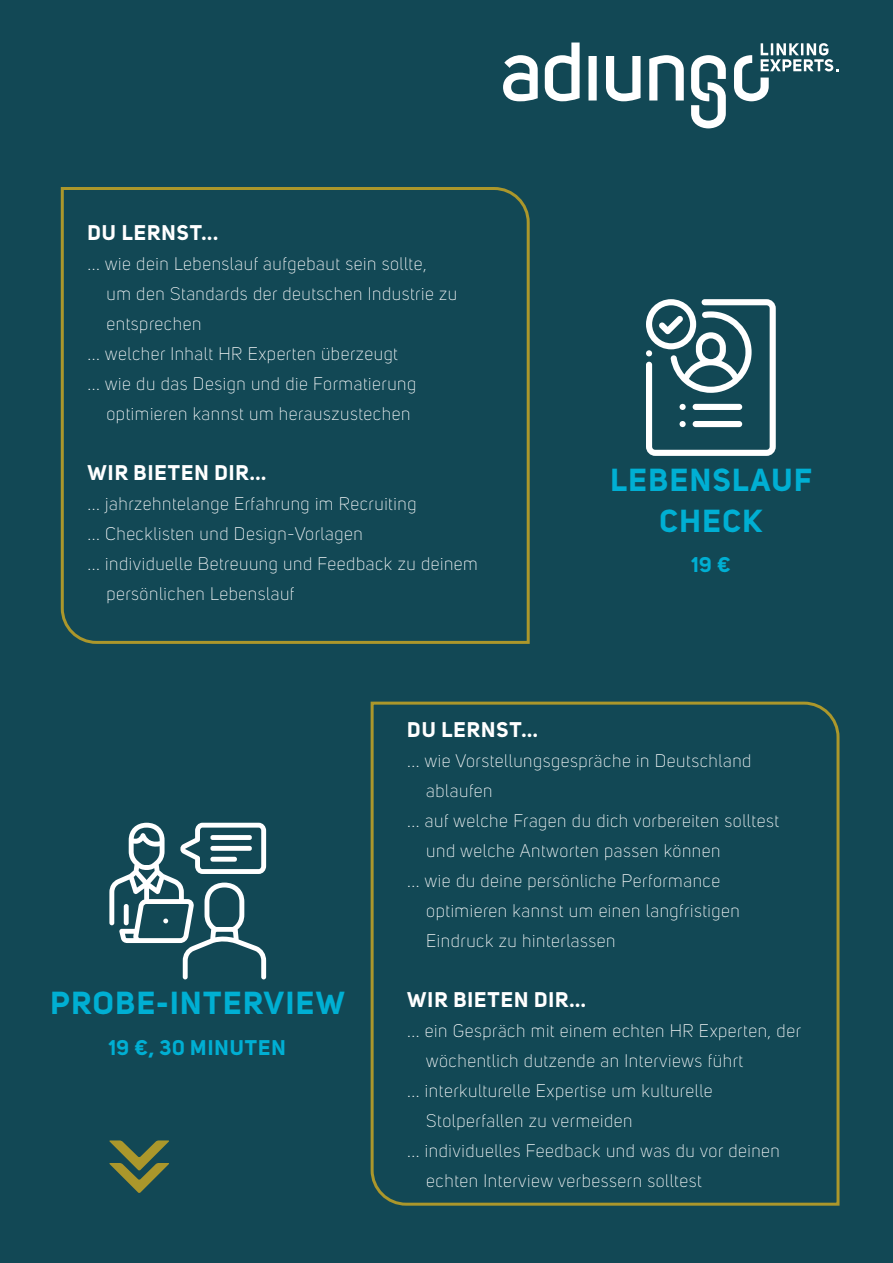
<style>
.page{position:relative;width:893px;height:1263px;background:#124855}
.page>*{position:absolute;margin:0;border:0;box-sizing:border-box;transform-origin:0 0}
.Headline{font:700 31.5px/40.5px "Uni Sans";letter-spacing:.05em;color:#00afd3;text-align:center}
.Text_Bold{font:700 21px "Uni Sans";letter-spacing:.05em;color:#fff}
.Headline-2{font:700 21px "Uni Sans";letter-spacing:.05em;color:#00afd3}
.Liste{font:300 18px/30px "Uni Sans";letter-spacing:.03em;color:#fff}
</style>
<div class="page">
<svg style="left:109px;top:1140px;width:60px;height:53px"></svg>
<svg style="left:503px;top:43px;width:335px;height:85px"></svg>
<svg style="left:646px;top:299px;width:130px;height:157px"></svg>
<svg style="left:109px;top:823px;width:157px;height:156px"></svg>
<svg style="left:60px;top:187px;width:470px;height:457px"></svg>
<svg style="left:370px;top:701px;width:470px;height:505px"></svg>
<p class="Text_Bold" style="left:88px;top:219px;width:132px">DU LERNST...</p>
<p class="Liste" style="left:106px;top:249px;width:352px;text-indent:-19px">... wie dein Lebenslauf aufgebaut sein sollte,<br>um den Standards der deutschen Industrie zu entsprechen</p>
<p class="Liste" style="left:87px;top:339px;width:312px">... welcher Inhalt HR Experten überzeugt</p>
<p class="Liste" style="left:87px;top:369px;width:330px">... wie du das Design und die Formatierung</p>
<p class="Liste" style="left:106px;top:399px;width:305px">optimieren kannst um herauszustechen</p>
<p class="Text_Bold" style="left:88px;top:459px;width:180px">WIR BIETEN DIR...</p>
<p class="Liste" style="left:87px;top:489px;width:331px">... jahrzehntelange Erfahrung im Recruiting</p>
<p class="Liste" style="left:87px;top:519px;width:277px">... Checklisten und Design-Vorlagen</p>
<p class="Liste" style="left:106px;top:549px;width:373px;text-indent:-19px">... individuelle Betreuung und Feedback zu deinem persönlichen Lebenslauf</p>
<p class="Headline" style="left:610px;top:460px;width:203px">LEBENSLAUF<br>CHECK</p>
<p class="Headline-2" style="left:691px;top:552px;width:41px">19 €</p>
<p class="Headline" style="left:50px;top:982px;width:296px">PROBE-INTERVIEW</p>
<p class="Headline-2" style="left:109px;top:1034px;width:179px">19 €, 30 MINUTEN</p>
<p class="Text_Bold" style="left:407px;top:716px;width:132px">DU LERNST...</p>
<p class="Liste" style="left:426px;top:745px;width:327px;text-indent:-19px">... wie Vorstellungsgespräche in Deutschland ablaufen</p>
<p class="Liste" style="left:426px;top:805px;width:354px;text-indent:-19px">... auf welche Fragen du dich vorbereiten solltest und welche Antworten passen können</p>
<p class="Liste" style="left:426px;top:865px;width:315px;text-indent:-19px">... wie du deine persönliche Performance optimieren kannst um einen langfristigen<br>Eindruck zu hinterlassen</p>
<p class="Text_Bold" style="left:407px;top:986px;width:180px">WIR BIETEN DIR...</p>
<p class="Liste" style="left:426px;top:1015px;width:377px;text-indent:-19px">... ein Gespräch mit einem echten HR Experten, der wöchentlich dutzende an Interviews führt</p>
<p class="Liste" style="left:426px;top:1075px;width:288px;text-indent:-19px">... interkulturelle Expertise um kulturelle<br>Stolperfallen zu vermeiden</p>
<p class="Liste" style="left:426px;top:1135px;width:355px;text-indent:-19px">... individuelles Feedback und was du vor deinen echten Interview verbessern solltest</p>
</div>
